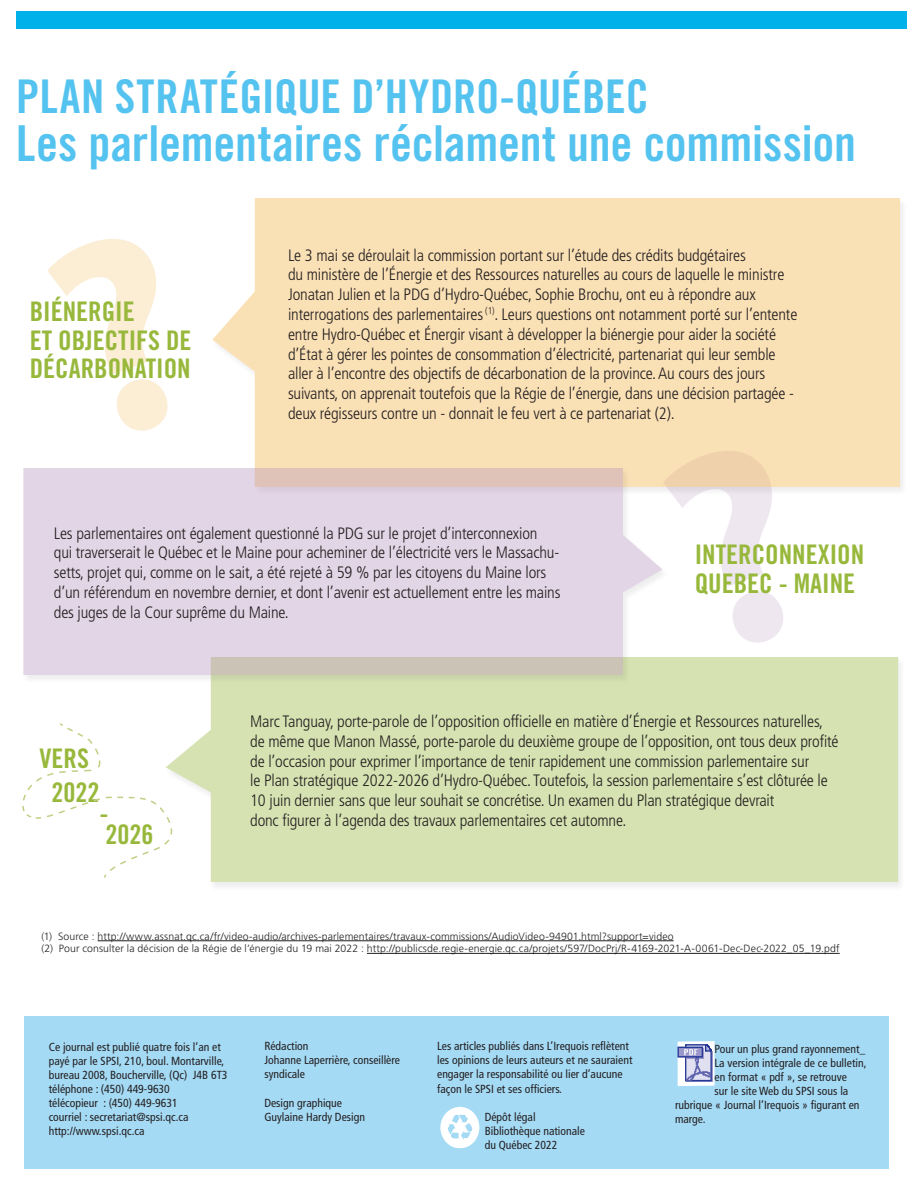
<style>
.page{position:relative;width:918px;height:1188px;background:#fff}
.page>*{position:absolute;margin:0;border:0;box-sizing:border-box;transform-origin:0 0}
.t1{font:49.5px "Trade Gothic Bold Cond Twenty";letter-spacing:-.005em;color:#55c3ef}
.t2{font:46.5px "Trade Gothic Bold Cond Twenty";color:#55c3ef}
.t3{font:27px/28.5px "Trade Gothic Bold Cond Twenty";color:#98b83c}
.t4{font:300 condensed 16.5px/19.8px "Frutiger";letter-spacing:-.01em;color:#231f20}
.t5{font:condensed 11.7px/14.1px "Frutiger";color:#231f20}
.t6{font:300 10.5px/12.6px "Frutiger";letter-spacing:.01em;color:#231f20}
</style>
<div class="page">
<div style="left:24px;top:1016px;width:865px;height:153px;background:#a5daf5"></div>
<div style="left:212px;top:198px;width:688px;height:289px;background:#fae0b5"></div>
<div style="left:164px;top:657px;width:742px;height:234px;background:#f4f4f4"></div>
<div style="left:166px;top:657px;width:732px;height:225px;background:#d6e2b1"></div>
<div style="left:22px;top:468px;width:648px;height:217px;background:#231f20;opacity:.2"></div>
<svg style="left:23px;top:468px;width:639px;height:207px;background:#e1d4e0"></svg>
<img style="left:440px;top:1106px;width:40px;height:42px">
<div style="left:678px;top:1041px;width:37px;height:45px;background:#fff"></div>
<div style="left:686px;top:1051px;width:27px;height:31px;background:#9a98ca"></div>
<div style="left:678px;top:1047px;width:24px;height:10px;background:#9a98ca"></div>
<div style="left:678px;top:1047px;width:25px;height:11px;border:1px solid #263996"></div>
<svg style="left:684px;top:1044px;width:28px;height:38px"></svg>
<hr style="left:98px;top:941px;width:576px;height:1px;background:#231f20">
<hr style="left:367px;top:953px;width:473px;height:1px;background:#231f20">
<div style="left:16px;top:11px;width:891px;height:18px;background:#00b1ea"></div>
<svg style="left:22px;top:721px;width:152px;height:158px"></svg>
<svg style="left:659px;top:437px;width:162px;height:218px"></svg>
<h2 class="t2" style="left:16px;top:69px;width:634px">PLAN STRATÉGIQUE D’HYDRO-QUÉBEC</h2>
<h1 class="t1" style="left:16px;top:114px;width:842px">LES PARLEMENTAIRES RÉCLAMENT UNE COMMISSION</h1>
<h3 class="t3" style="left:30px;top:297px;width:163px">BIÉNERGIE<br>ET OBJECTIFS DE<br>DÉCARBONATION</h3>
<p class="t4" style="left:288px;top:245px;width:511px">Le 3 mai se déroulait la commission portant sur l’étude des crédits budgétaires<br>du ministère de l’Énergie et des Ressources naturelles au cours de laquelle le ministre Jonatan Julien et la PDG d’Hydro-Québec, Sophie Brochu, ont eu à répondre aux interrogations des parlementaires <sup>(1)</sup>. Leurs questions ont notamment porté sur l’entente entre Hydro-Québec et Énergir visant à développer la biénergie pour aider la société d’État à gérer les pointes de consommation d’électricité, partenariat qui leur semble aller à l’encontre des objectifs de décarbonation de la province. Au cours des jours suivants, on apprenait toutefois que la Régie de l’énergie, dans une décision partagée - deux régisseurs contre un - donnait le feu vert à ce partenariat (2).</p>
<p class="t4" style="left:54px;top:523px;width:508px">Les parlementaires ont également questionné la PDG sur le projet d’interconnexion<br>qui traverserait le Québec et le Maine pour acheminer de l’électricité vers le Massachu&shy;setts, projet qui, comme on le sait, a été rejeté à 59 % par les citoyens du Maine lors d’un référendum en novembre dernier, et dont l’avenir est actuellement entre les mains des juges de la Cour suprême du Maine.</p>
<h3 class="t3" style="left:695px;top:540px;width:12px">INTER</h3>
<h3 class="t3" style="left:752px;top:540px;width:114px">CONNEXION</h3>
<h3 class="t3" style="left:695px;top:569px;width:14px">QUEBEC</h3>
<h3 class="t3" style="left:779px;top:569px;width:78px">- MAINE</h3>
<h3 class="t3" style="left:40px;top:741px;width:61px;line-height:34.5px;text-align:center">VER S<br>2022</h3>
<h3 class="t3" style="left:100px;top:803px;width:55px;line-height:21px">-<br>2026</h3>
<p class="t4" style="left:250px;top:712px;width:590px">Marc Tanguay, porte-parole de l’opposition officielle en matière d’Énergie et Ressources naturelles, de même que Manon Massé, porte-parole du deuxième groupe de l’opposition, ont tous deux profité de l’occasion pour exprimer l’importance de tenir rapidement une commission parlementaire sur<br>le Plan stratégique 2022-2026 d’Hydro-Québec. Toutefois, la session parlementaire s’est clôturée le 10 juin dernier sans que leur souhait se concrétise. Un examen du Plan stratégique devrait<br>donc figurer à l’agenda des travaux parlementaires cet automne.</p>
<p class="t6" style="left:41px;top:930px;width:800px">(1) Source : http://www.assnat.qc.ca/fr/video-audio/archives-parlementaires/travaux-commissions/AudioVideo-94901.html?support=video<br>(2) Pour consulter la décision de la Régie de l’énergie du 19 mai 2022 : http://publicsde.regie-energie.qc.ca/projets/597/DocPrj/R-4169-2021-A-0061-Dec-Dec-2022_05_19.pdf</p>
<p class="t5" style="left:437px;top:1039px;width:197px">Les articles publiés dans L’Irequois reflètent les opinions de leurs auteurs et ne sauraient engager la responsabilité ou lier d’aucune façon le SPSI et ses officiers.</p>
<p class="t5" style="left:485px;top:1110px;width:102px">Dépôt légal<br>Bibliothèque nationale du Québec 2022</p>
<p class="t5" style="left:264px;top:1039px;width:137px">Rédaction<br>Johanne Laperrière, conseillère syndicale</p>
<p class="t5" style="left:264px;top:1096px;width:102px">Design graphique<br>Guylaine Hardy Design</p>
<p class="t5" style="left:49px;top:1040px;width:180px">Ce journal est publié quatre fois l’an et payé par le SPSI, 210, boul. Montarville, bureau 2008, Boucherville, (Qc) J4B 6T3 téléphone : (450) 449-9630<br>télécopieur : (450) 449-9631<br>courriel : secretariat@spsi.qc.ca http://www.spsi.qc.ca</p>
<p class="t5" style="left:715px;top:1042px;width:152px">Pour un plus grand rayonnement_</p>
<p class="t5" style="left:715px;top:1056px;width:153px">La version intégrale de ce bulletin,</p>
<p class="t5" style="left:715px;top:1070px;width:134px">en format « pdf », se retrouve</p>
<p class="t5" style="left:715px;top:1084px;width:135px">sur le site Web du SPSI sous la</p>
<p class="t5" style="left:675px;top:1098px;width:186px">rubrique « Journal l’Irequois » figurant en</p>
<p class="t5" style="left:675px;top:1112px;width:32px">marge.</p>
</div>
